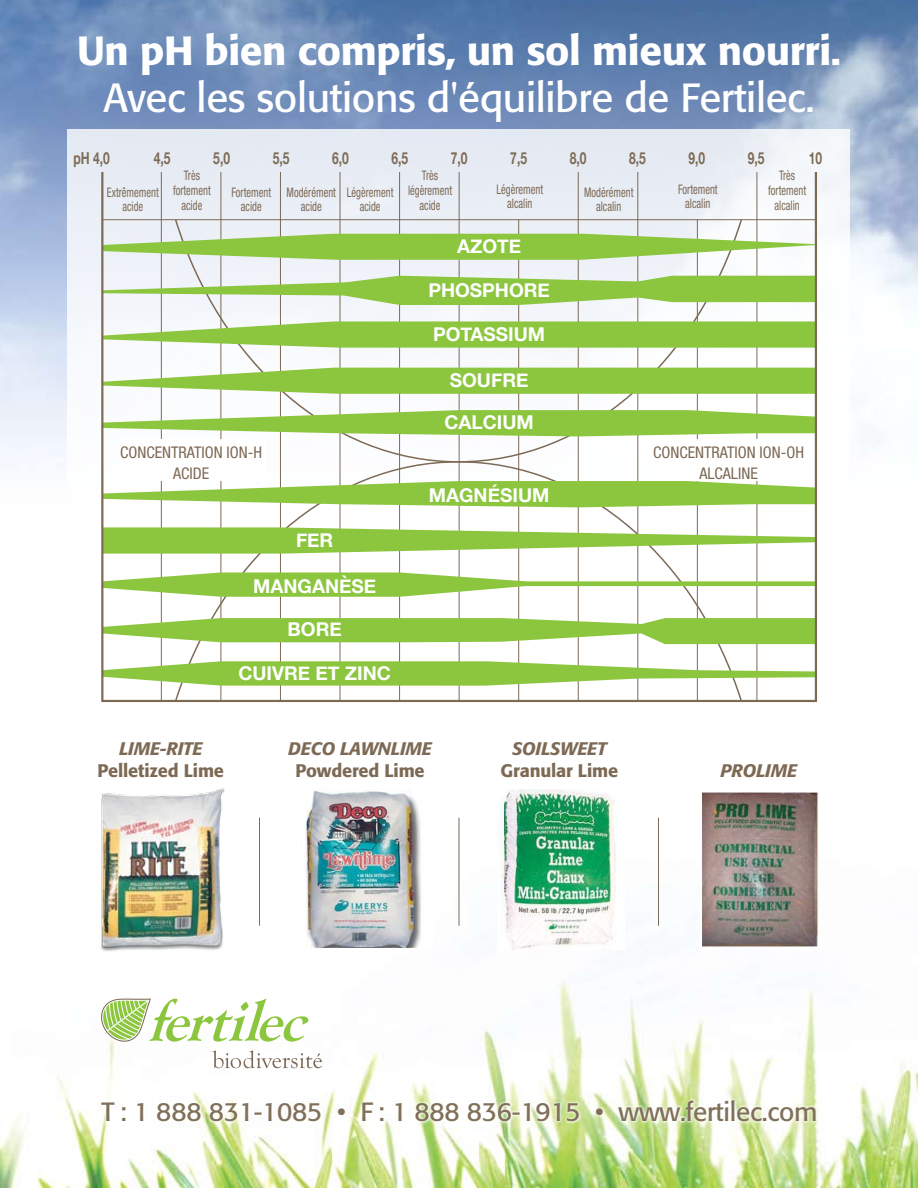
<style>
.page{position:relative;width:918px;height:1188px;background:#fff}
.page>*{position:absolute;margin:0;border:0;box-sizing:border-box;transform-origin:0 0}
.t1{font:40.35px "Formata";letter-spacing:-.01em;color:#fff}
.t2{font:500 40.35px "Formata";letter-spacing:-.01em;color:#fff}
.t3{font:26.1px "Formata";letter-spacing:-.01em;color:#806f59}
.t4{font:700 19.05px "Helvetica Neue";color:#fff}
.t5{font:500 18px "Formata";letter-spacing:-.01em;color:#7d6a55}
.t6{font:italic 500 18px "Formata";letter-spacing:-.01em;color:#7d6a55}
.t7{font:700 16.5px "Helvetica Neue";color:#7d6a55;scale:.73 1}
.t8{font:condensed 16.05px/20.5px "Helvetica Neue";color:#7d6a55;text-align:center}
.t9{font:condensed 13.2px/14.7px "Helvetica Neue";color:#7d6a55;text-align:center;scale:.8 1}
</style>
<div class="page">
<img style="left:0;top:0;width:918px;height:1188px">
<img style="left:46px;top:1045px;width:826px;height:137px">
<svg style="left:100px;top:998px;width:208px;height:45px"></svg>
<svg style="left:212px;top:1050px;width:110px;height:18px"></svg>
<svg style="left:68px;top:129px;width:782px;height:593px"></svg>
<hr style="left:102px;top:219px;width:714px;height:1px;background:#7d6a55">
<hr style="left:757px;top:172px;width:1px;height:529px;background:#7d6a55">
<hr style="left:637px;top:172px;width:1px;height:529px;background:#7d6a55">
<hr style="left:578px;top:172px;width:1px;height:529px;background:#7d6a55">
<hr style="left:459px;top:172px;width:1px;height:529px;background:#7d6a55">
<hr style="left:399px;top:172px;width:1px;height:529px;background:#7d6a55">
<hr style="left:340px;top:172px;width:1px;height:529px;background:#7d6a55">
<hr style="left:280px;top:172px;width:1px;height:529px;background:#7d6a55">
<hr style="left:221px;top:172px;width:1px;height:529px;background:#7d6a55">
<hr style="left:161px;top:172px;width:1px;height:529px;background:#7d6a55">
<svg style="left:174px;top:218px;width:569px;height:242px"></svg>
<svg style="left:174px;top:460px;width:569px;height:243px"></svg>
<svg style="left:104px;top:234px;width:710px;height:26px;background:#a8d272"></svg>
<svg style="left:104px;top:276px;width:710px;height:29px"></svg>
<svg style="left:104px;top:321px;width:710px;height:27px;background:#9dce5d"></svg>
<svg style="left:104px;top:527px;width:710px;height:27px"></svg>
<svg style="left:104px;top:368px;width:710px;height:26px;background:#9bcd59"></svg>
<svg style="left:104px;top:410px;width:710px;height:26px"></svg>
<svg style="left:104px;top:481px;width:710px;height:26px"></svg>
<svg style="left:104px;top:572px;width:710px;height:25px"></svg>
<svg style="left:104px;top:661px;width:710px;height:25px"></svg>
<svg style="left:104px;top:618px;width:710px;height:26px;background:#9fcf60"></svg>
<div style="left:657px;top:439px;width:146px;height:42px;background:#fff"></div>
<div style="left:120px;top:439px;width:146px;height:42px;background:#fff"></div>
<img style="left:79px;top:784px;width:168px;height:168px">
<img style="left:293px;top:790px;width:139px;height:158px">
<img style="left:497px;top:789px;width:127px;height:161px">
<img style="left:701px;top:792px;width:117px;height:155px">
<hr style="left:259px;top:818px;width:1px;height:108px;background:#7d6a55">
<hr style="left:459px;top:818px;width:1px;height:108px;background:#7d6a55">
<hr style="left:658px;top:818px;width:1px;height:108px;background:#7d6a55">
<h1 class="t2" style="left:77px;top:26px;width:765px">Un pH bien compris, un sol mieux nourri.</h1>
<h1 class="t1" style="left:103px;top:73px;width:713px">Avec les solutions d'équilibre de Fertilec.</h1>
<p class="t7" style="left:74px;top:148px;width:51px">pH 4,0</p>
<p class="t7" style="left:154px;top:148px;width:24px">4,5</p>
<p class="t7" style="left:213px;top:148px;width:24px">5,0</p>
<p class="t7" style="left:273px;top:148px;width:24px">5,5</p>
<p class="t7" style="left:332px;top:148px;width:24px">6,0</p>
<p class="t7" style="left:392px;top:148px;width:24px">6,5</p>
<p class="t7" style="left:451px;top:148px;width:24px">7,0</p>
<p class="t7" style="left:510px;top:148px;width:24px">7,5</p>
<p class="t7" style="left:570px;top:148px;width:24px">8,0</p>
<p class="t7" style="left:629px;top:148px;width:24px">8,5</p>
<p class="t7" style="left:688px;top:148px;width:24px">9,0</p>
<p class="t7" style="left:748px;top:148px;width:24px">9,5</p>
<p class="t7" style="left:809px;top:148px;width:20px">10</p>
<p class="t9" style="left:231px;top:184px;width:51px">Fortement acide</p>
<p class="t9" style="left:287px;top:184px;width:63px">Modérément acide</p>
<p class="t9" style="left:584px;top:184px;width:63px">Modérément alcalin</p>
<p class="t9" style="left:173px;top:168px;width:49px">Très fortement acide</p>
<p class="t9" style="left:408px;top:168px;width:57px">Très légèrement acide</p>
<p class="t9" style="left:768px;top:168px;width:49px">Très fortement alcalin</p>
<h3 class="t4" style="left:457px;top:235px;width:66px">AZOTE</h3>
<h3 class="t4" style="left:428px;top:278px;width:123px">PHOSPHORE</h3>
<h3 class="t4" style="left:433px;top:323px;width:114px">POTASSIUM</h3>
<h3 class="t4" style="left:450px;top:369px;width:80px">SOUFRE</h3>
<h3 class="t4" style="left:444px;top:411px;width:91px">CALCIUM</h3>
<p class="t9" style="left:347px;top:184px;width:60px">Légèrement acide</p>
<p class="t9" style="left:496px;top:181px;width:60px">Légèrement alcalin</p>
<p class="t9" style="left:678px;top:181px;width:51px">Fortement alcalin</p>
<p class="t9" style="left:107px;top:184px;width:66px">Extrêmement acide</p>
<p class="t8" style="left:120px;top:442px;width:144px">CONCENTRATION ION-H<br>ACIDE</p>
<h3 class="t4" style="left:296px;top:529px;width:39px">FER</h3>
<h3 class="t4" style="left:253px;top:574px;width:124px">MANGANÈSE</h3>
<h3 class="t4" style="left:288px;top:618px;width:56px">BORE</h3>
<h3 class="t4" style="left:238px;top:662px;width:154px">CUIVRE ET ZINC</h3>
<h3 class="t4" style="left:429px;top:483px;width:122px">MAGNÉSIUM</h3>
<p class="t8" style="left:653px;top:442px;width:152px">CONCENTRATION ION-OH<br>ALCALINE</p>
<h3 class="t6" style="left:119px;top:738px;width:85px">LIME-RITE</h3>
<h3 class="t5" style="left:97px;top:759px;width:128px">Pelletized Lime</h3>
<h3 class="t6" style="left:288px;top:738px;width:145px">DECO LAWNLIME</h3>
<h3 class="t5" style="left:295px;top:759px;width:131px">Powdered Lime</h3>
<h3 class="t6" style="left:512px;top:738px;width:96px">SOILSWEET</h3>
<h3 class="t5" style="left:501px;top:759px;width:119px">Granular Lime</h3>
<h3 class="t6" style="left:721px;top:759px;width:78px">PROLIME</h3>
<h2 class="t3" style="left:102px;top:1096px;width:718px">T : 1 888 831-1085 • F : 1 888 836-1915 • www.fertilec.com</h2>
</div>
